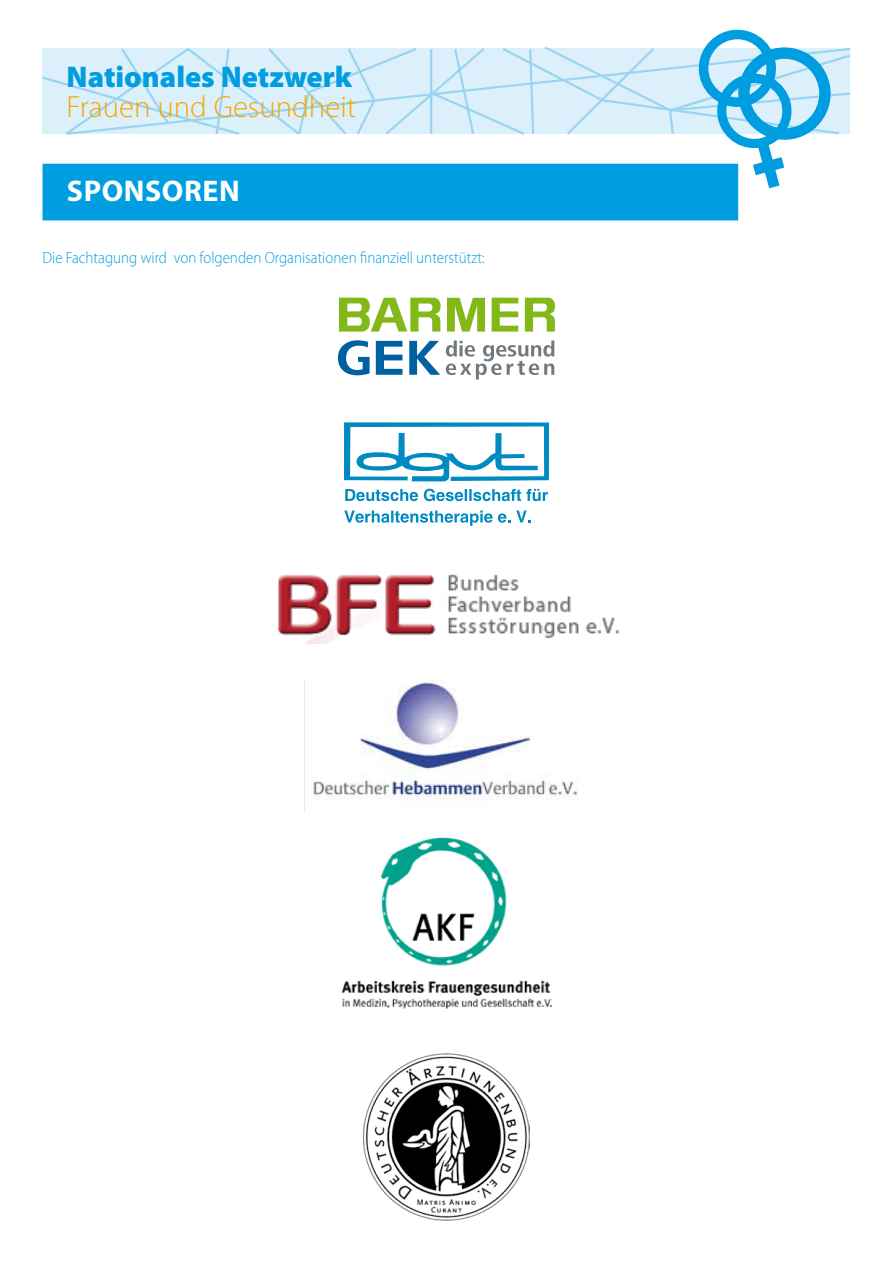
<style>
.page{position:relative;width:893px;height:1263px;background:#fff}
.page>*{position:absolute;margin:0;border:0;box-sizing:border-box;transform-origin:0 0}
.t1{font:300 30.75px "Myriad Pro";color:#f6a800}
.t2{font:900 30px "Myriad Pro";color:#009ee0}
.t3{font:700 30px "Myriad Pro";letter-spacing:.02em;color:#fff}
.t4{font:300 16.2px "Myriad Pro";color:#009ee0;scale:.92 1}
</style>
<div class="page">
<svg style="left:42px;top:30px;width:809px;height:190px"></svg>
<svg style="left:525px;top:298px;width:30px;height:34px"></svg>
<svg style="left:492px;top:298px;width:26px;height:34px"></svg>
<svg style="left:447px;top:298px;width:38px;height:34px"></svg>
<svg style="left:339px;top:298px;width:102px;height:34px"></svg>
<svg style="left:376px;top:341px;width:26px;height:34px"></svg>
<svg style="left:409px;top:341px;width:31px;height:34px"></svg>
<svg style="left:338px;top:340px;width:32px;height:35px"></svg>
<svg style="left:446px;top:340px;width:108px;height:39px"></svg>
<svg style="left:345px;top:489px;width:73px;height:12px"></svg>
<svg style="left:424px;top:489px;width:124px;height:12px"></svg>
<svg style="left:344px;top:510px;width:166px;height:16px"></svg>
<svg style="left:516px;top:511px;width:15px;height:11px"></svg>
<svg style="left:344px;top:422px;width:205px;height:59px"></svg>
<img style="left:278px;top:574px;width:342px;height:69px">
<img style="left:313px;top:680px;width:265px;height:121px">
<img style="left:342px;top:838px;width:209px;height:171px">
<img style="left:364px;top:1053px;width:165px;height:167px">
<h2 class="t2" style="left:67px;top:56px;width:287px">Nationales Netzwerk</h2>
<h1 class="t1" style="left:67px;top:88px;width:291px">Frauen und Gesundheit</h1>
<h2 class="t3" style="left:67px;top:171px;width:174px">SPONSOREN</h2>
<p class="t4" style="left:43px;top:248px;width:482px">Die Fachtagung wird von folgenden Organisationen finanziell unterstützt:</p>
</div>
